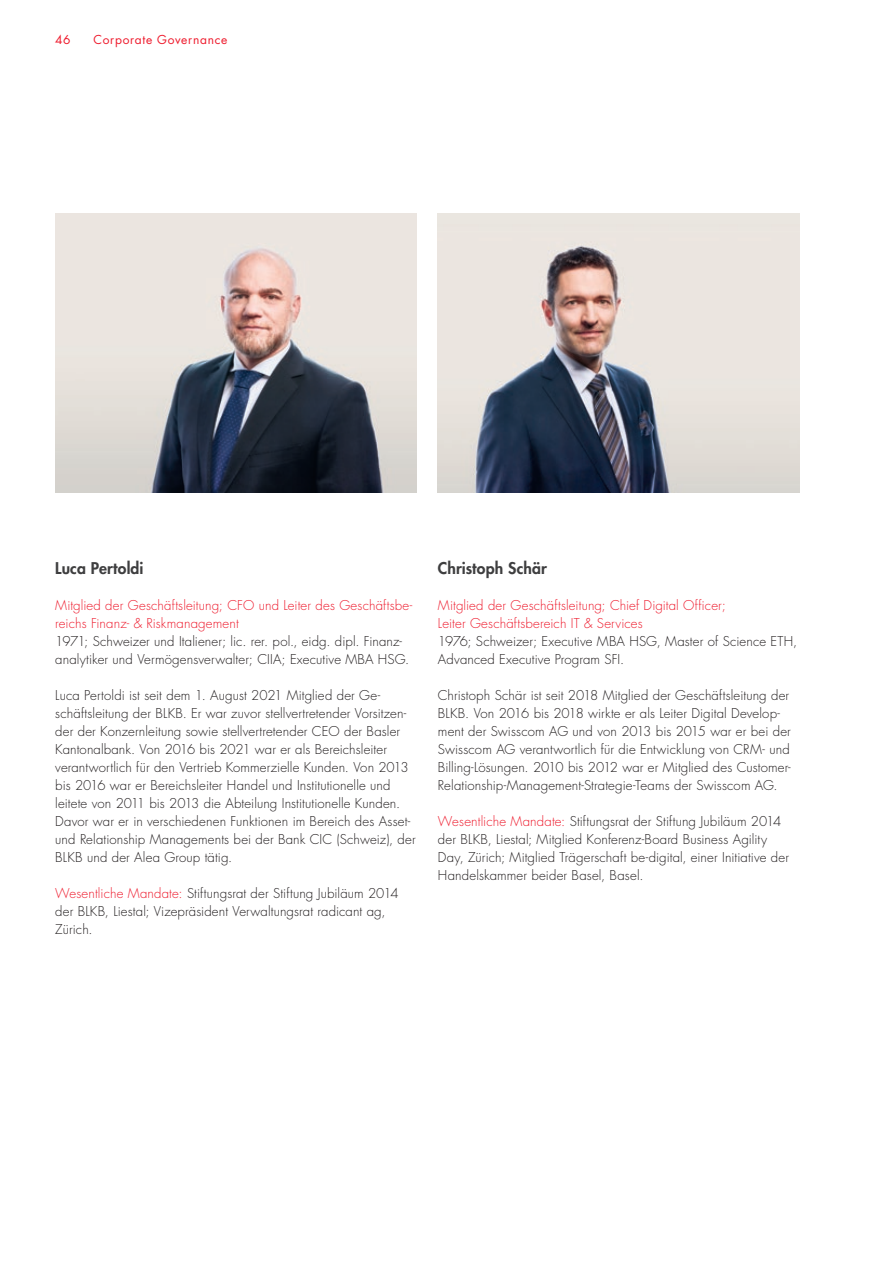
<style>
.page{position:relative;width:893px;height:1263px;background:#fff}
.page>*{position:absolute;margin:0;border:0;box-sizing:border-box;transform-origin:0 0}
.t1{font:800 15.75px "Futura Std";letter-spacing:.01em;color:#3e3e3f}
.t2{font:300 13.2px/18px "Futura Std";letter-spacing:.005em;color:#231f20}
.t3{font:300 13.2px/18px "Futura Std";letter-spacing:.01em;color:#ee1b2d}
.t4{font:12px "Futura Std";letter-spacing:.06em;color:#ee1b2d}
.s1{color:#ee1b2d}
</style>
<div class="page">
<img style="left:438px;top:214px;width:361px;height:279px">
<img style="left:55px;top:214px;width:362px;height:279px">
<p class="t4" style="left:55px;top:32px;width:17px">46</p>
<p class="t4" style="left:94px;top:32px;width:135px">Corporate Governance</p>
<p class="t1" style="left:55px;top:558px;width:90px">Luca Pertoldi</p>
<p class="t3" style="left:55px;top:596px;width:359px">Mitglied der Geschäftsleitung; CFO und Leiter des Geschäftsbe&shy;reichs Finanz- &amp; Riskmanagement</p>
<p class="t2" style="left:55px;top:632px;width:356px">1971; Schweizer und Italiener; lic. rer. pol., eidg. dipl. Finanz&shy;analytiker und Vermögensverwalter; CIIA; Executive MBA HSG.</p>
<p class="t2" style="left:55px;top:686px;width:362px">Luca Pertoldi ist seit dem 1. August 2021 Mitglied der Ge&shy;schäftsleitung der BLKB. Er war zuvor stellvertretender Vorsitzen&shy;der der Konzernleitung sowie stellvertretender CEO der Basler Kantonalbank. Von 2016 bis 2021 war er als Bereichsleiter verantwortlich für den Vertrieb Kommerzielle Kunden. Von 2013 bis 2016 war er Bereichsleiter Handel und Institutionelle und leitete von 2011 bis 2013 die Abteilung Institutionelle Kunden.<br>Davor war er in verschiedenen Funktionen im Bereich des Asset&shy;und Relationship Managements bei der Bank CIC (Schweiz), der BLKB und der Alea Group tätig.</p>
<p class="t2" style="left:55px;top:884px;width:345px"><span class="s1">Wesentliche Mandate:</span> Stiftungsrat der Stiftung Jubiläum 2014 der BLKB, Liestal; Vizepräsident Verwaltungsrat radicant ag,<br>Zürich.</p>
<p class="t1" style="left:438px;top:558px;width:110px">Christoph Schär</p>
<p class="t3" style="left:438px;top:596px;width:289px">Mitglied der Geschäftsleitung; Chief Digital Officer;<br>Leiter Geschäftsbereich IT &amp; Services</p>
<p class="t2" style="left:438px;top:632px;width:361px">1976; Schweizer; Executive MBA HSG, Master of Science ETH,<br>Advanced Executive Program SFI.</p>
<p class="t2" style="left:438px;top:686px;width:354px">Christoph Schär ist seit 2018 Mitglied der Geschäftsleitung der BLKB. Von 2016 bis 2018 wirkte er als Leiter Digital Develop&shy;ment der Swisscom AG und von 2013 bis 2015 war er bei der Swisscom AG verantwortlich für die Entwicklung von CRM- und Billing-Lösungen. 2010 bis 2012 war er Mitglied des Customer-Relationship-Management-Strategie-Teams der Swisscom AG.</p>
<p class="t2" style="left:438px;top:812px;width:353px"><span class="s1">Wesentliche Mandate:</span> Stiftungsrat der Stiftung Jubiläum 2014 der BLKB, Liestal; Mitglied Konferenz-Board Business Agility Day, Zürich; Mitglied Trägerschaft be-digital, einer Initiative der Handelskammer beider Basel, Basel.</p>
</div>
